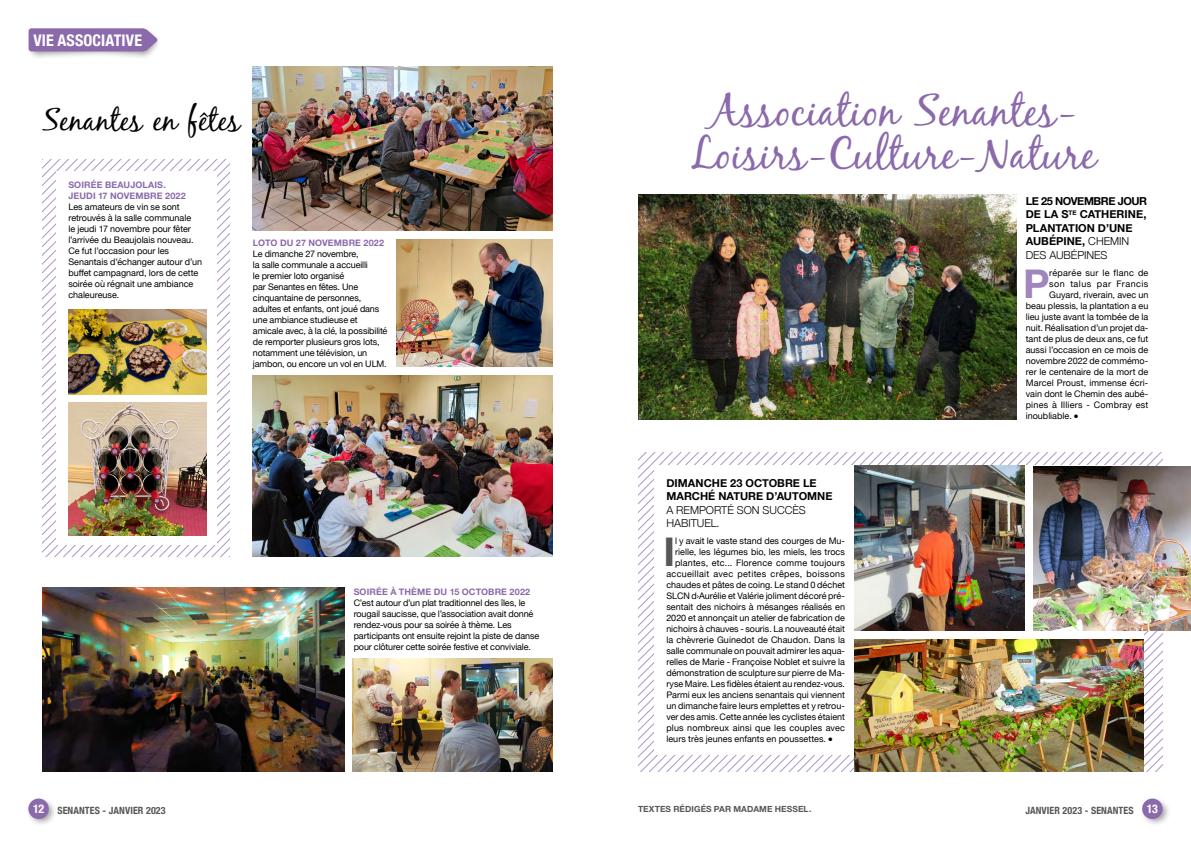
<style>
.page{position:relative;width:1191px;height:842px;background:#fff}
.page>*{position:absolute;margin:0;border:0;box-sizing:border-box;transform-origin:0 0}
.t1{font:44px/43px "Black Jack";color:#8b6aac;text-align:center}
.t2{font:700 39.8px "Helvetica Neue LT Std";color:#a086bd}
.t3{font:700 39.8px "Helvetica Neue LT Std";color:#575756}
.t4{font:31px "Black Jack";color:#000}
.t5{font:700 condensed 16px "Helvetica Neue";letter-spacing:.01em;color:#fff}
.t6{font:700 condensed 12px "Helvetica Neue";color:#fff}
.t7{font:700 11px/13.5px "Helvetica Neue";color:#000}
.t8{font:300 11px/13.5px "Helvetica Neue";color:#000}
.t9{font:700 condensed 10px "Helvetica Neue";letter-spacing:.01em;color:#575756}
.t10{font:9px/11px "Helvetica Neue";color:#000}
.t11{font:700 9px/11px "Helvetica Neue LT Std";letter-spacing:.01em;color:#8b6aac}
.t12{font:9px "Helvetica Neue";letter-spacing:.025em;color:#000}
.t13{font:9px "Helvetica Neue";letter-spacing:.035em;color:#000}
.t14{font:9px "Helvetica Neue";letter-spacing:.02em;color:#000}
.t15{font:9px "Helvetica Neue";letter-spacing:.03em;color:#000}
.t16{font:9px "Helvetica Neue";letter-spacing:.055em;color:#000}
.t17{font:700 8.5px "Helvetica Neue LT Std";letter-spacing:.01em;color:#575756}
.s1{font-weight:300}
.s2{font-size:12px;color:#fff}
</style>
<div class="page">
<svg style="left:910px;top:452px;width:252px;height:319px"></svg>
<div style="left:654px;top:465px;width:489px;height:289px;background:#fff"></div>
<svg style="left:43px;top:160px;width:187px;height:396px"></svg>
<img style="left:352px;top:658px;width:201px;height:113px">
<img style="left:253px;top:67px;width:300px;height:164px">
<img style="left:43px;top:588px;width:301px;height:183px">
<img style="left:638px;top:194px;width:379px;height:225px">
<img style="left:854px;top:466px;width:170px;height:165px">
<img style="left:854px;top:639px;width:289px;height:132px">
<img style="left:1033px;top:466px;width:158px;height:165px">
<img style="left:396px;top:239px;width:157px;height:128px">
<img style="left:253px;top:375px;width:300px;height:181px">
<div style="left:56px;top:171px;width:160px;height:374px;background:#fff"></div>
<img style="left:68px;top:403px;width:138px;height:133px">
<img style="left:68px;top:309px;width:138px;height:86px">
<div style="left:26px;top:796px;width:31px;height:30px;background:#000;opacity:.4"></div>
<div style="left:28px;top:798px;width:21px;height:21px;background:#8b6aac;border-radius:50%"></div>
<div style="left:27px;top:26px;width:135px;height:34px;background:#000;opacity:.4"></div>
<svg style="left:29px;top:28px;width:129px;height:23px;background:#9172b0"></svg>
<div style="left:1139px;top:796px;width:32px;height:30px;background:#000;opacity:.4"></div>
<div style="left:1142px;top:798px;width:20px;height:21px;background:#8b6aac;border-radius:50%"></div>
<h3 class="t5" style="left:33px;top:27px;width:110px">VIE ASSOCIATIVE</h3>
<h3 class="t4" style="left:43px;top:102px;width:199px">Senantes en fêtes</h3>
<p class="t11" style="left:68px;top:179px;width:119px">SOIRÉE BEAUJOLAIS.<br>JEUDI 17 NOVEMBRE 2022</p>
<p class="t10" style="left:68px;top:202px;width:135px">Les amateurs de vin se sont retrouvés à la salle communale<br>le jeudi 17 novembre pour fêter l’arrivée du Beaujolais nouveau.<br>Ce fut l’occasion pour les<br>Senantais d’échanger autour d’un buffet campagnard, lors de cette soirée où régnait une ambiance chaleureuse.</p>
<p class="t11" style="left:253px;top:237px;width:133px">LOTO DU 27 NOVEMBRE 2022</p>
<p class="t10" style="left:253px;top:249px;width:136px">Le dimanche 27 novembre,<br>la salle communale a accueilli<br>le premier loto organisé<br>par Senantes en fêtes. Une cinquantaine de personnes, adultes et enfants, ont joué dans une ambiance studieuse et amicale avec, à la clé, la possibilité de remporter plusieurs gros lots, notamment une télévision, un jambon, ou encore un vol en ULM.</p>
<p class="t11" style="left:354px;top:586px;width:178px">SOIRÉE À THÈME DU 15 OCTOBRE 2022</p>
<p class="t10" style="left:354px;top:598px;width:187px">C’est autour d’un plat traditionnel des îles, le rougail saucisse, que l’association avait donné rendez-vous pour sa soirée à thème. Les participants ont ensuite rejoint la piste de danse pour clôturer cette soirée festive et conviviale.</p>
<h1 class="t1" style="left:690px;top:89px;width:407px">Association Senantes-<br>Loisirs-Culture-Nature</h1>
<p class="t7" style="left:1025px;top:194px;width:123px">LE 25 NOVEMBRE JOUR<br>DE LA S<sup>TE</sup> CATHERINE,<br>PLANTATION D’UNE<br>AUBÉPINE, <span class="s1">CHEMIN<br>DES AUBÉPINES</span></p>
<p class="t7" style="left:666px;top:476px;width:168px">DIMANCHE 23 OCTOBRE LE<br>MARCHÉ NATURE D’AUTOMNE</p>
<p class="t8" style="left:666px;top:502px;width:141px">A REMPORTÉ SON SUCCÈS<br>HABITUEL.</p>
<h2 class="t3" style="left:663px;top:528px;width:13px">I</h2>
<p class="t10" style="left:675px;top:536px;width:171px">l y avait le vaste stand des courges de Mu-</p>
<p class="t10" style="left:675px;top:547px;width:171px">rielle, les légumes bio, les miels, les trocs</p>
<p class="t12" style="left:675px;top:557px;width:171px">plantes, etc... Florence comme toujours</p>
<p class="t13" style="left:666px;top:568px;width:180px">accueillait avec petites crêpes, boissons</p>
<p class="t10" style="left:666px;top:580px;width:180px">chaudes et pâtes de coing. Le stand 0 déchet</p>
<p class="t10" style="left:666px;top:591px;width:180px">SLCN d›Aurélie et Valérie joliment décoré pré-</p>
<p class="t10" style="left:666px;top:602px;width:180px">sentait des nichoirs à mésanges réalisés en</p>
<p class="t10" style="left:666px;top:613px;width:180px">2020 et annonçait un atelier de fabrication de</p>
<p class="t10" style="left:666px;top:624px;width:180px">nichoirs à chauves - souris. La nouveauté était</p>
<p class="t10" style="left:666px;top:635px;width:180px">la chèvrerie Guinedot de Chaudon. Dans la</p>
<p class="t10" style="left:666px;top:646px;width:180px">salle communale on pouvait admirer les aqua-</p>
<p class="t10" style="left:666px;top:657px;width:180px">relles de Marie - Françoise Noblet et suivre la</p>
<p class="t10" style="left:666px;top:668px;width:180px">démonstration de sculpture sur pierre de Ma-</p>
<p class="t10" style="left:666px;top:679px;width:180px">ryse Maire. Les fidèles étaient au rendez-vous.</p>
<p class="t10" style="left:666px;top:690px;width:180px">Parmi eux les anciens senantais qui viennent</p>
<p class="t10" style="left:666px;top:701px;width:180px">un dimanche faire leurs emplettes et y retrou-</p>
<p class="t10" style="left:666px;top:712px;width:180px">ver des amis. Cette année les cyclistes étaient</p>
<p class="t14" style="left:666px;top:722px;width:180px">plus nombreux ainsi que les couples avec</p>
<p class="t10" style="left:666px;top:734px;width:167px">leurs très jeunes enfants en poussettes. ●</p>
<h2 class="t2" style="left:1023px;top:259px;width:28px">P</h2>
<p class="t15" style="left:1049px;top:266px;width:101px">réparée sur le flanc de</p>
<p class="t16" style="left:1049px;top:277px;width:101px">son talus par Francis</p>
<p class="t10" style="left:1049px;top:290px;width:101px">Guyard, riverain, avec un</p>
<p class="t10" style="left:1025px;top:301px;width:124px">beau plessis, la plantation a eu</p>
<p class="t10" style="left:1025px;top:312px;width:124px">lieu juste avant la tombée de la</p>
<p class="t10" style="left:1025px;top:323px;width:124px">nuit. Réalisation d’un projet da-</p>
<p class="t10" style="left:1025px;top:334px;width:124px">tant de plus de deux ans, ce fut</p>
<p class="t10" style="left:1025px;top:345px;width:124px">aussi l’occasion en ce mois de</p>
<p class="t10" style="left:1025px;top:356px;width:124px">novembre 2022 de commémo-</p>
<p class="t10" style="left:1025px;top:367px;width:124px">rer le centenaire de la mort de</p>
<p class="t10" style="left:1025px;top:378px;width:124px">Marcel Proust, immense écri-</p>
<p class="t10" style="left:1025px;top:389px;width:124px">vain dont le Chemin des aubé-</p>
<p class="t12" style="left:1025px;top:398px;width:124px">pines à Illiers - Combray est</p>
<p class="t10" style="left:1025px;top:411px;width:54px">inoubliable. ●</p>
<p class="t17" style="left:638px;top:803px;width:175px">TEXTES RÉDIGÉS PAR MADAME HESSEL.</p>
<p class="t9" style="left:33px;top:802px;width:134px"><span class="s2">12</span> SENANTES - JANVIER 2023</p>
<p class="t9" style="left:1025px;top:802px;width:110px">JANVIER 2023 - SENANTES</p>
<h3 class="t6" style="left:1146px;top:798px;width:13px">13</h3>
</div>
